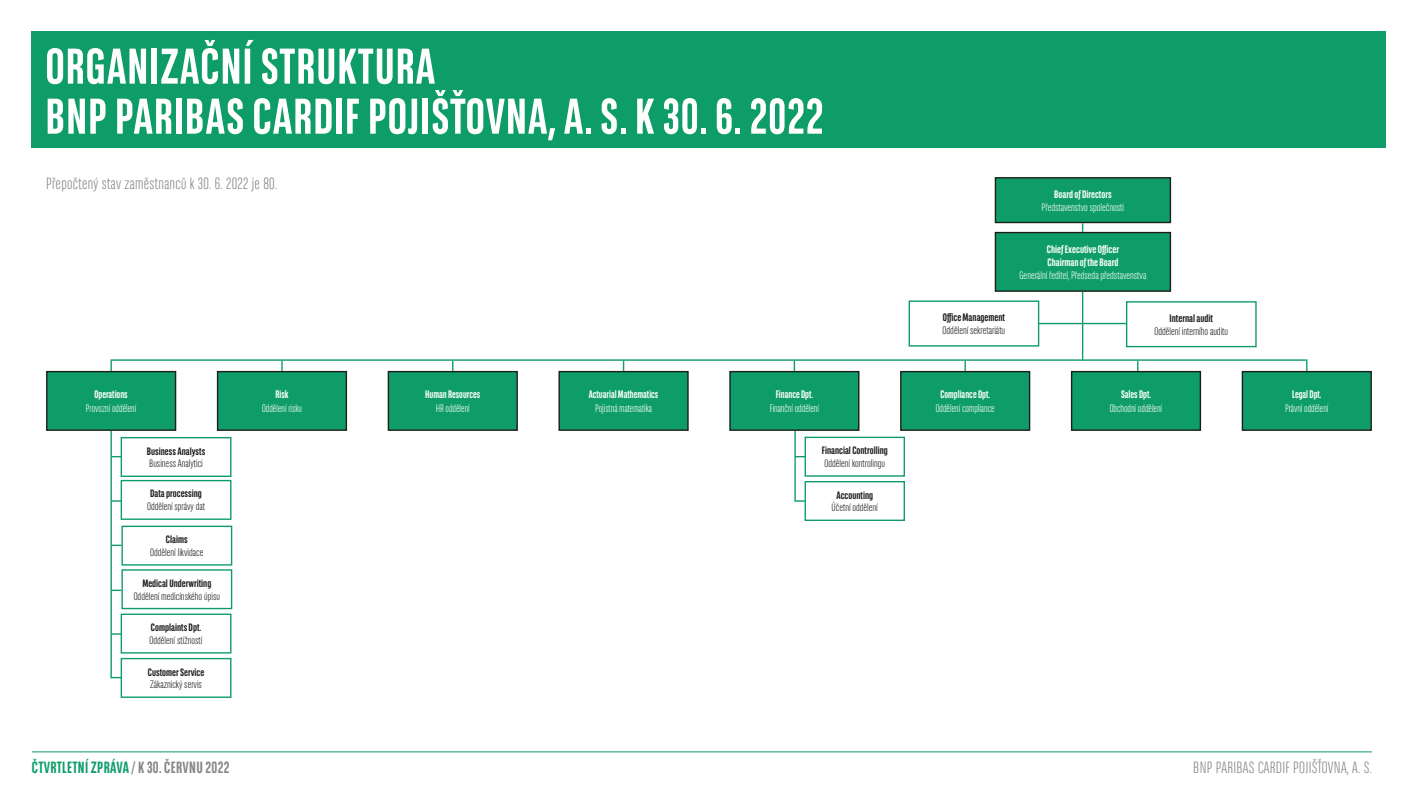
<style>
.page{position:relative;width:1418px;height:798px;background:#fff}
.page>*{position:absolute;margin:0;border:0;box-sizing:border-box;transform-origin:0 0}
.headline{font:700 50px "BNPP Sans Condensed";letter-spacing:.02em;color:#fff}
.text{font:300 16.25px "BNPP Sans Condensed";letter-spacing:.02em;color:#878787}
.t1{font:700 16.25px "BNPP Sans Condensed";letter-spacing:.02em;color:#0e9d69}
.t2{font:300 10.88px "BNPP Sans Condensed";color:#fff;scale:.96 1}
.t3{font:700 10.88px "BNPP Sans Condensed";color:#fff;scale:.96 1}
.t4{font:300 10.88px/13px "BNPP Sans Condensed";color:#1d1d1b}
.t5{font:300 10.75px "BNPP Sans Condensed";color:#1d1d1b}
.t6{font:700 10.75px "BNPP Sans Condensed";color:#1d1d1b}
.t7{font:300 10.75px/13px "BNPP Sans Condensed";color:#fff;text-align:center}
.t8{font:700 10.75px "BNPP Sans Condensed";color:#fff}
.s1{font-weight:700}
.s2{color:#878787}
</style>
<div class="page">
<hr style="left:32px;top:751px;width:1339px;height:1px;background:#0e9d69">
<div style="left:32px;top:32px;width:1354px;height:116px;background:#0e9d69"></div>
<div style="left:995px;top:178px;width:175px;height:44px;background:#0e9d69"></div>
<div style="left:994px;top:177px;width:177px;height:46px;border:1px solid #1d1d1b"></div>
<div style="left:995px;top:232px;width:175px;height:59px;background:#0e9d69"></div>
<div style="left:994px;top:232px;width:177px;height:60px;border:1px solid #1d1d1b"></div>
<hr style="left:1081px;top:292px;width:2px;height:68px;background:#0e9d69">
<svg style="left:1081px;top:223px;width:2px;height:9px"></svg>
<hr style="left:110px;top:359px;width:1197px;height:1px;background:#0e9d69">
<div style="left:908px;top:300px;width:131px;height:46px;border:1px solid #0e9d69"></div>
<div style="left:1125px;top:301px;width:131px;height:46px;border:1px solid #0e9d69"></div>
<hr style="left:1037px;top:323px;width:88px;height:1px;background:#0e9d69">
<div style="left:121px;top:437px;width:110px;height:40px;border:1px solid #0e9d69"></div>
<div style="left:121px;top:479px;width:110px;height:40px;border:1px solid #0e9d69"></div>
<div style="left:121px;top:569px;width:111px;height:40px;border:1px solid #0e9d69"></div>
<div style="left:121px;top:525px;width:111px;height:40px;border:1px solid #0e9d69"></div>
<div style="left:121px;top:613px;width:110px;height:40px;border:1px solid #0e9d69"></div>
<div style="left:121px;top:657px;width:110px;height:40px;border:1px solid #0e9d69"></div>
<hr style="left:110px;top:430px;width:2px;height:248px;background:#0e9d69">
<svg style="left:111px;top:544px;width:10px;height:2px"></svg>
<svg style="left:111px;top:676px;width:10px;height:2px"></svg>
<svg style="left:110px;top:360px;width:2px;height:11px"></svg>
<div style="left:47px;top:371px;width:128px;height:59px;background:#0e9d69"></div>
<div style="left:46px;top:371px;width:130px;height:59px;border:1px solid #1d1d1b"></div>
<svg style="left:281px;top:360px;width:2px;height:11px"></svg>
<div style="left:217px;top:371px;width:129px;height:59px;background:#0e9d69"></div>
<div style="left:217px;top:371px;width:130px;height:59px;border:1px solid #1d1d1b"></div>
<div style="left:388px;top:371px;width:129px;height:59px;background:#0e9d69"></div>
<div style="left:388px;top:371px;width:130px;height:59px;border:1px solid #1d1d1b"></div>
<div style="left:559px;top:371px;width:129px;height:59px;background:#0e9d69"></div>
<div style="left:558px;top:371px;width:130px;height:59px;border:1px solid #1d1d1b"></div>
<div style="left:804px;top:436px;width:101px;height:40px;border:1px solid #0e9d69"></div>
<div style="left:804px;top:481px;width:101px;height:40px;border:1px solid #0e9d69"></div>
<hr style="left:794px;top:430px;width:1px;height:71px;background:#0e9d69">
<svg style="left:793px;top:360px;width:2px;height:11px"></svg>
<div style="left:730px;top:371px;width:128px;height:59px;background:#0e9d69"></div>
<div style="left:729px;top:371px;width:130px;height:59px;border:1px solid #1d1d1b"></div>
<div style="left:900px;top:371px;width:129px;height:59px;background:#0e9d69"></div>
<div style="left:900px;top:371px;width:130px;height:59px;border:1px solid #1d1d1b"></div>
<div style="left:1071px;top:371px;width:129px;height:59px;background:#0e9d69"></div>
<div style="left:1070px;top:371px;width:131px;height:59px;border:1px solid #1d1d1b"></div>
<div style="left:1242px;top:371px;width:129px;height:59px;background:#0e9d69"></div>
<div style="left:1241px;top:371px;width:130px;height:59px;border:1px solid #1d1d1b"></div>
<p class="headline" style="left:45px;top:37px;width:391px">ORGANIZAČNÍ STRUKTURA</p>
<p class="headline" style="left:45px;top:87px;width:779px">BNP PARIBAS CARDIF POJIŠŤOVNA, A. S. K 30. 6. 2022</p>
<p class="text" style="left:46px;top:173px;width:233px">Přepočtený stav zaměstnanců k 30. 6. 2022 je 80.</p>
<p class="t3" style="left:95px;top:388px;width:36px">Operations</p>
<p class="t2" style="left:86px;top:401px;width:54px">Provozní oddělení</p>
<p class="t6" style="left:147px;top:444px;width:60px">Business Analysts</p>
<p class="t5" style="left:149px;top:457px;width:55px">Business Analytici</p>
<p class="t6" style="left:150px;top:487px;width:53px">Data processing</p>
<p class="t5" style="left:147px;top:499px;width:59px">Oddělení správy dat</p>
<p class="t6" style="left:166px;top:533px;width:23px">Claims</p>
<p class="t5" style="left:150px;top:545px;width:55px">Oddělení likvidace</p>
<p class="t6" style="left:142px;top:576px;width:70px">Medical Underwriting</p>
<p class="t5" style="left:134px;top:589px;width:88px">Oddělení medicínského úpisu</p>
<p class="t6" style="left:151px;top:621px;width:52px">Complaints Dpt.</p>
<p class="t5" style="left:150px;top:633px;width:54px">Oddělení stížností</p>
<p class="t6" style="left:148px;top:665px;width:58px">Customer Service</p>
<p class="t5" style="left:150px;top:677px;width:53px">Zákaznický servis</p>
<p class="t3" style="left:275px;top:388px;width:15px">Risk</p>
<p class="t2" style="left:262px;top:401px;width:43px">Oddělení risku</p>
<p class="t3" style="left:425px;top:388px;width:59px">Human Resources</p>
<p class="t2" style="left:436px;top:401px;width:37px">HR oddělení</p>
<p class="t3" style="left:588px;top:388px;width:74px">Actuarial Mathematics</p>
<p class="t2" style="left:595px;top:401px;width:61px">Pojistná matematika</p>
<p class="t3" style="left:775px;top:388px;width:40px">Finance Dpt.</p>
<p class="t2" style="left:769px;top:401px;width:53px">Finanční oddělení</p>
<p class="t6" style="left:821px;top:444px;width:68px">Financial Controlling</p>
<p class="t5" style="left:824px;top:456px;width:62px">Oddělení kontrolingu</p>
<p class="t6" style="left:836px;top:488px;width:38px">Accounting</p>
<p class="t5" style="left:831px;top:501px;width:48px">Účetní oddělení</p>
<p class="t8" style="left:1054px;top:188px;width:59px">Board of Directors</p>
<p class="t7" style="left:1041px;top:200px;width:84px">Představenstvo společnosti</p>
<p class="t8" style="left:1046px;top:243px;width:74px">Chief Executive Officer</p>
<p class="t7" style="left:1019px;top:255px;width:128px"><span class="s1">Chairman of the Board<br></span>Generální ředitel, Předseda představenstva</p>
<p class="t4" style="left:942px;top:310px;width:64px"><span class="s1">Office Management<br></span>Oddělení sekretariátu</p>
<p class="t4" style="left:1154px;top:311px;width:75px;text-align:center"><span class="s1">Internal audit<br></span>Oddělení interního auditu</p>
<p class="t3" style="left:940px;top:388px;width:53px">Compliance Dpt.</p>
<p class="t2" style="left:935px;top:401px;width:63px">Oddělení compliance</p>
<p class="t3" style="left:1121px;top:388px;width:33px">Sales Dpt.</p>
<p class="t2" style="left:1109px;top:401px;width:56px">Obchodní oddělení</p>
<p class="t3" style="left:1292px;top:388px;width:32px">Legal Dpt.</p>
<p class="t2" style="left:1285px;top:401px;width:47px">Právní oddělení</p>
<h2 class="t1" style="left:32px;top:757px;width:199px">ČTVRTLETNÍ ZPRÁVA <span class="s2">/ K 30. ČERVNU 2022</span></h2>
<h2 class="text" style="left:1193px;top:757px;width:180px">BNP PARIBAS CARDIF POJIŠŤOVNA, A. S.</h2>
</div>
